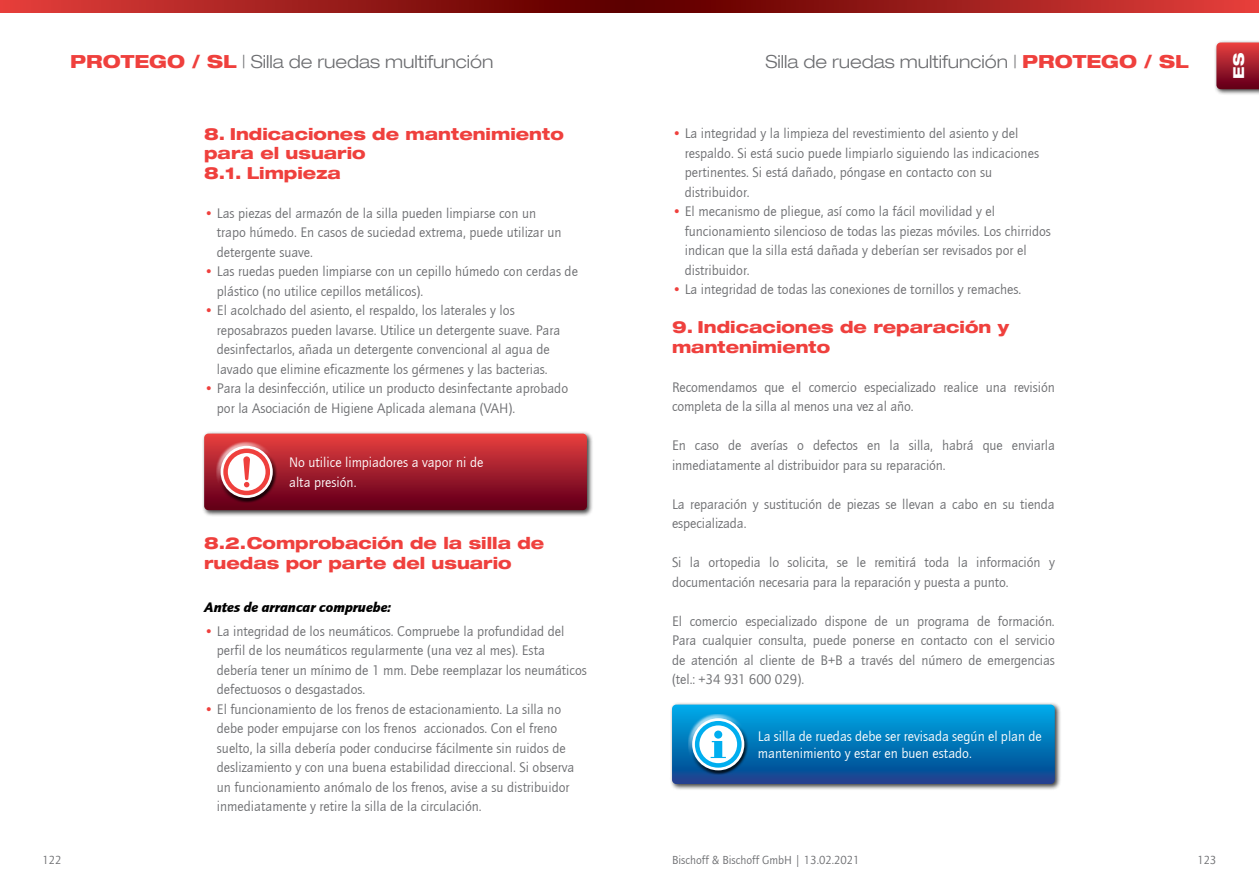
<style>
.page{position:relative;width:1259px;height:893px;background:#fff}
.page>*{position:absolute;margin:0;border:0;box-sizing:border-box;transform-origin:0 0}
.t1{font:300 18px "Helve Neu Lig Ext";color:#6d6e71}
.t2{font:800 16.5px/19.5px "Helve Neu Hea Ext";color:#ef403d}
.t3{font:800 15px "Helve Neu Hea Ext";color:#fff}
.t4{font:14.25px/19.5px "Quay Sans";color:#6d6e71}
.t5{font:14.25px/19.5px "Quay Sans";color:#fff}
.t6{font:italic 900 14.25px "Quay Sans";color:#000}
.t7{font:12px "Quay Sans";color:#6d6e71}
.s1{font-family:"Helve Neu Hea Ext";font-weight:800;color:#ef403d}
.s2{color:#ef403d}
</style>
<div class="page">
<svg style="left:0;top:0;width:629px;height:12px;background:#9d1d1b"></svg>
<svg style="left:629px;top:0;width:630px;height:12px;background:#9e1d1b"></svg>
<div style="left:1213px;top:40px;width:46px;height:56px;background:#000;opacity:.75"></div>
<svg style="left:1216px;top:43px;width:43px;height:46px;background:#a31f2e"></svg>
<div style="left:201px;top:431px;width:392px;height:86px;background:#000;opacity:.75"></div>
<svg style="left:204px;top:434px;width:383px;height:76px;background:#a72836"></svg>
<div style="left:223px;top:448px;width:47px;height:47px;border:4px solid #ef403d;border-radius:50%"></div>
<div style="left:669px;top:702px;width:392px;height:89px;background:#000;opacity:.75"></div>
<svg style="left:672px;top:705px;width:382px;height:79px;background:#117cbc"></svg>
<div style="left:714px;top:730px;width:8px;height:9px;background:#00aeef;border-radius:50%"></div>
<p class="t1" style="left:70px;top:50px;width:425px"><span class="s1">PROTEGO / SL</span> | Silla de ruedas multifunción</p>
<p class="t1" style="left:765px;top:50px;width:425px">Silla de ruedas multifunción | <span class="s1">PROTEGO / SL</span></p>
<p class="t3" style="left:1229px;top:79px;width:27px;rotate:-90deg">ES</p>
<p class="t2" style="left:204px;top:123px;width:361px">8. Indicaciones de mantenimiento para el usuario<br>8.1. Limpieza</p>
<p class="t4" style="left:217px;top:203px;width:346px;text-indent:-13px"><span class="s2">•</span> Las piezas del armazón de la silla pueden limpiarse con un trapo húmedo. En casos de suciedad extrema, puede utilizar un detergente suave.</p>
<p class="t4" style="left:217px;top:262px;width:362px;text-indent:-13px"><span class="s2">•</span> Las ruedas pueden limpiarse con un cepillo húmedo con cerdas de plástico (no utilice cepillos metálicos).</p>
<p class="t4" style="left:217px;top:301px;width:345px;text-indent:-13px"><span class="s2">•</span> El acolchado del asiento, el respaldo, los laterales y los reposabrazos pueden lavarse. Utilice un detergente suave. Para desinfectarlos, añada un detergente convencional al agua de lavado que elimine eficazmente los gérmenes y las bacterias.</p>
<p class="t4" style="left:217px;top:379px;width:353px;text-indent:-13px"><span class="s2">•</span> Para la desinfección, utilice un producto desinfectante aprobado por la Asociación de Higiene Aplicada alemana (VAH).</p>
<p class="t5" style="left:289px;top:453px;width:196px">No utilice limpiadores a vapor ni de alta presión.</p>
<p class="t2" style="left:204px;top:533px;width:342px">8.2.Comprobación de la silla de ruedas por parte del usuario</p>
<p class="t6" style="left:204px;top:599px;width:188px">Antes de arrancar compruebe:</p>
<p class="t4" style="left:217px;top:621px;width:371px;text-indent:-13px"><span class="s2">•</span> La integridad de los neumáticos. Compruebe la profundidad del perfil de los neumáticos regularmente (una vez al mes). Esta debería tener un mínimo de 1 mm. Debe reemplazar los neumáticos defectuosos o desgastados.</p>
<p class="t4" style="left:217px;top:699px;width:359px;text-indent:-13px"><span class="s2">•</span> El funcionamiento de los frenos de estacionamiento. La silla no debe poder empujarse con los frenos accionados. Con el freno suelto, la silla debería poder conducirse fácilmente sin ruidos de deslizamiento y con una buena estabilidad direccional. Si observa un funcionamiento anómalo de los frenos, avise a su distribuidor inmediatamente y retire la silla de la circulación.</p>
<p class="t4" style="left:685px;top:124px;width:356px;text-indent:-13px"><span class="s2">•</span> La integridad y la limpieza del revestimiento del asiento y del respaldo. Si está sucio puede limpiarlo siguiendo las indicaciones pertinentes. Si está dañado, póngase en contacto con su distribuidor.</p>
<p class="t4" style="left:685px;top:202px;width:368px;text-indent:-13px"><span class="s2">•</span> El mecanismo de pliegue, así como la fácil movilidad y el funcionamiento silencioso de todas las piezas móviles. Los chirridos indican que la silla está dañada y deberían ser revisados por el distribuidor.</p>
<p class="t4" style="left:672px;top:280px;width:351px"><span class="s2">•</span> La integridad de todas las conexiones de tornillos y remaches.</p>
<p class="t2" style="left:672px;top:317px;width:338px">9. Indicaciones de reparación y mantenimiento</p>
<p class="t4" style="left:672px;top:378px;width:384px">Recomendamos que el comercio especializado realice una revisión completa de la silla al menos una vez al año.</p>
<p class="t4" style="left:672px;top:436px;width:384px">En caso de averías o defectos en la silla, habrá que enviarla inmediatamente al distribuidor para su reparación.</p>
<p class="t4" style="left:672px;top:495px;width:384px">La reparación y sustitución de piezas se llevan a cabo en su tienda especializada.</p>
<p class="t4" style="left:672px;top:553px;width:384px">Si la ortopedia lo solicita, se le remitirá toda la información y documentación necesaria para la reparación y puesta a punto.</p>
<p class="t4" style="left:672px;top:612px;width:384px;text-align:justify">El comercio especializado dispone de un programa de formación.<br>Para cualquier consulta, puede ponerse en contacto con el servicio de atención al cliente de B+B a través del número de emergencias (tel.: +34 931 600 029).</p>
<p class="t5" style="left:758px;top:728px;width:285px;line-height:17.1px">La silla de ruedas debe ser revisada según el plan de mantenimiento y estar en buen estado.</p>
<p class="t7" style="left:672px;top:853px;width:189px">Bischoff &amp; Bischoff GmbH | 13.02.2021</p>
<p class="t7" style="left:43px;top:853px;width:21px">122</p>
<p class="t7" style="left:1197px;top:853px;width:21px">123</p>
</div>
